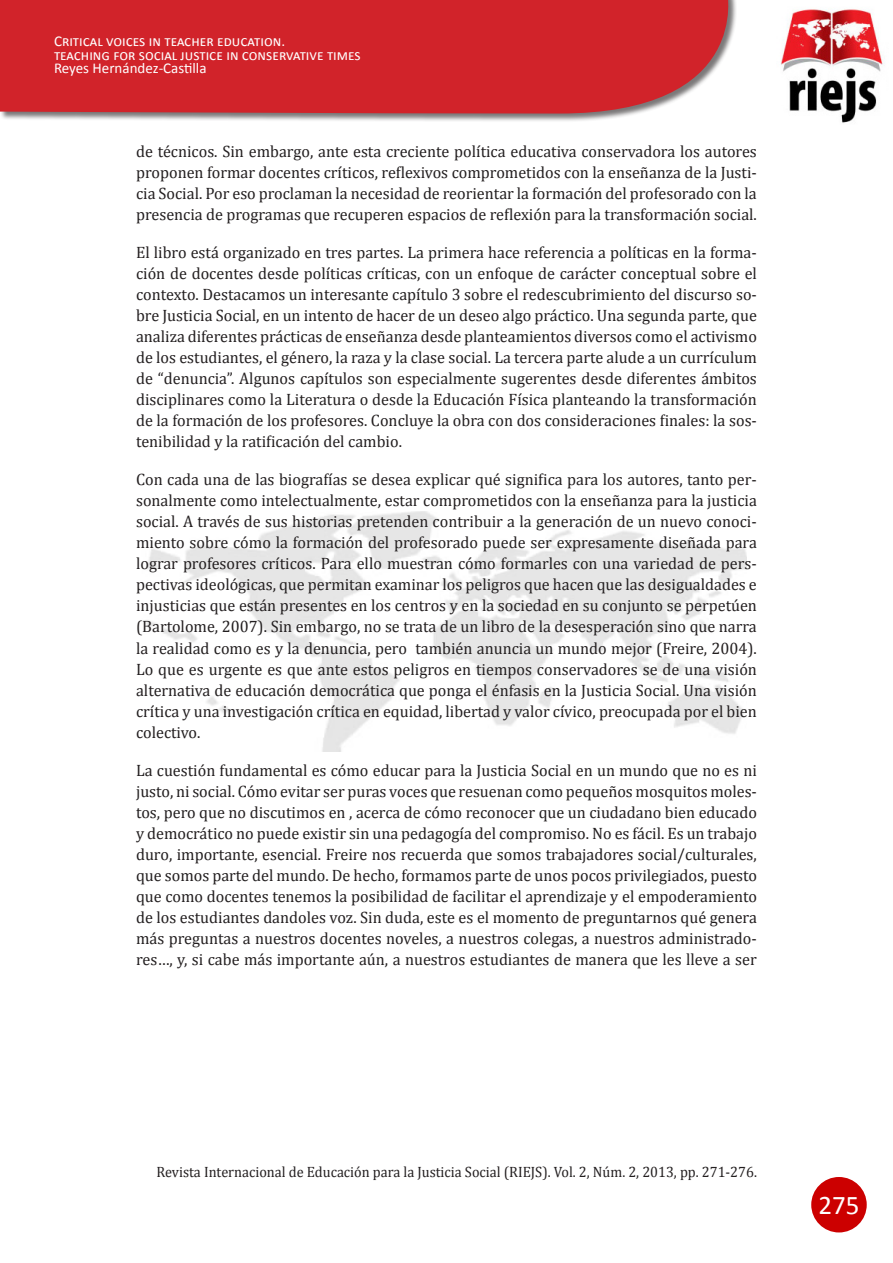
<style>
.page{position:relative;width:893px;height:1263px;background:#fff}
.page>*{position:absolute;margin:0;border:0;box-sizing:border-box;transform-origin:0 0}
.t1{font:27px "Calibri";color:#fff}
.Texto_Normal{font:16.5px/21px "Cambria";color:#231f20;text-align:justify}
.t2{font:15px "Calibri";color:#fff}
.t3{font:15px "Cambria";color:#231f20;scale:.95 1}
</style>
<div class="page">
<img style="left:146px;top:512px;width:600px;height:239px">
<img style="left:780px;top:9px;width:105px;height:114px">
<div style="left:811px;top:1177px;width:56px;height:55px;background:#c00;border-radius:50%"></div>
<div style="left:0;top:0;width:737px;height:122px;background:#231f20;opacity:.6"></div>
<div style="left:0;top:0;width:737px;height:114px;background:#d1232a"></div>
<p class="t2" style="left:54px;top:32px;width:233px">Critical voices in teacher education.</p>
<p class="t2" style="left:54px;top:45px;width:308px">teaching for social justice in conservative times</p>
<p class="t2" style="left:54px;top:59px;width:154px">Reyes Hernández-Castilla</p>
<p class="Texto_Normal" style="left:136px;top:141px;width:622px">de técnicos. Sin embargo, ante esta creciente política educativa conservadora los autores proponen formar docentes críticos, reflexivos comprometidos con la enseñanza de la Justi&shy;cia Social. Por eso proclaman la necesidad de reorientar la formación del profesorado con la presencia de programas que recuperen espacios de reflexión para la transformación social.</p>
<p class="Texto_Normal" style="left:136px;top:242px;width:622px">El libro está organizado en tres partes. La primera hace referencia a políticas en la forma&shy;ción de docentes desde políticas críticas, con un enfoque de carácter conceptual sobre el contexto. Destacamos un interesante capítulo 3 sobre el redescubrimiento del discurso so&shy;bre Justicia Social, en un intento de hacer de un deseo algo práctico. Una segunda parte, que analiza diferentes prácticas de enseñanza desde planteamientos diversos como el activismo de los estudiantes, el género, la raza y la clase social. La tercera parte alude a un currículum de “denuncia”. Algunos capítulos son especialmente sugerentes desde diferentes ámbitos disciplinares como la Literatura o desde la Educación Física planteando la transformación de la formación de los profesores. Concluye la obra con dos consideraciones finales: la sos&shy;tenibilidad y la ratificación del cambio.</p>
<p class="Texto_Normal" style="left:136px;top:469px;width:622px">Con cada una de las biografías se desea explicar qué significa para los autores, tanto per&shy;sonalmente como intelectualmente, estar comprometidos con la enseñanza para la justicia social. A través de sus historias pretenden contribuir a la generación de un nuevo conoci&shy;miento sobre cómo la formación del profesorado puede ser expresamente diseñada para lograr profesores críticos. Para ello muestran cómo formarles con una variedad de pers&shy;pectivas ideológicas, que permitan examinar los peligros que hacen que las desigualdades e injusticias que están presentes en los centros y en la sociedad en su conjunto se perpetúen (Bartolome, 2007). Sin embargo, no se trata de un libro de la desesperación sino que narra la realidad como es y la denuncia, pero también anuncia un mundo mejor (Freire, 2004).<br>Lo que es urgente es que ante estos peligros en tiempos conservadores se de una visión alternativa de educación democrática que ponga el énfasis en la Justicia Social. Una visión crítica y una investigación crítica en equidad, libertad y valor cívico, preocupada por el bien colectivo.</p>
<p class="Texto_Normal" style="left:136px;top:759px;width:623px">La cuestión fundamental es cómo educar para la Justicia Social en un mundo que no es ni justo, ni social. Cómo evitar ser puras voces que resuenan como pequeños mosquitos moles&shy;tos, pero que no discutimos en , acerca de cómo reconocer que un ciudadano bien educado y democrático no puede existir sin una pedagogía del compromiso. No es fácil. Es un trabajo duro, importante, esencial. Freire nos recuerda que somos trabajadores social/culturales, que somos parte del mundo. De hecho, formamos parte de unos pocos privilegiados, puesto que como docentes tenemos la posibilidad de facilitar el aprendizaje y el empoderamiento de los estudiantes dandoles voz. Sin duda, este es el momento de preguntarnos qué genera más preguntas a nuestros docentes noveles, a nuestros colegas, a nuestros administrado&shy;res…, y, si cabe más importante aún, a nuestros estudiantes de manera que les lleve a ser</p>
<p class="t3" style="left:156px;top:1163px;width:633px">Revista Internacional de Educación para la Justicia Social (RIEJS). Vol. 2, Núm. 2, 2013, pp. 271-276.</p>
<h1 class="t1" style="left:818px;top:1188px;width:43px">275</h1>
</div>
